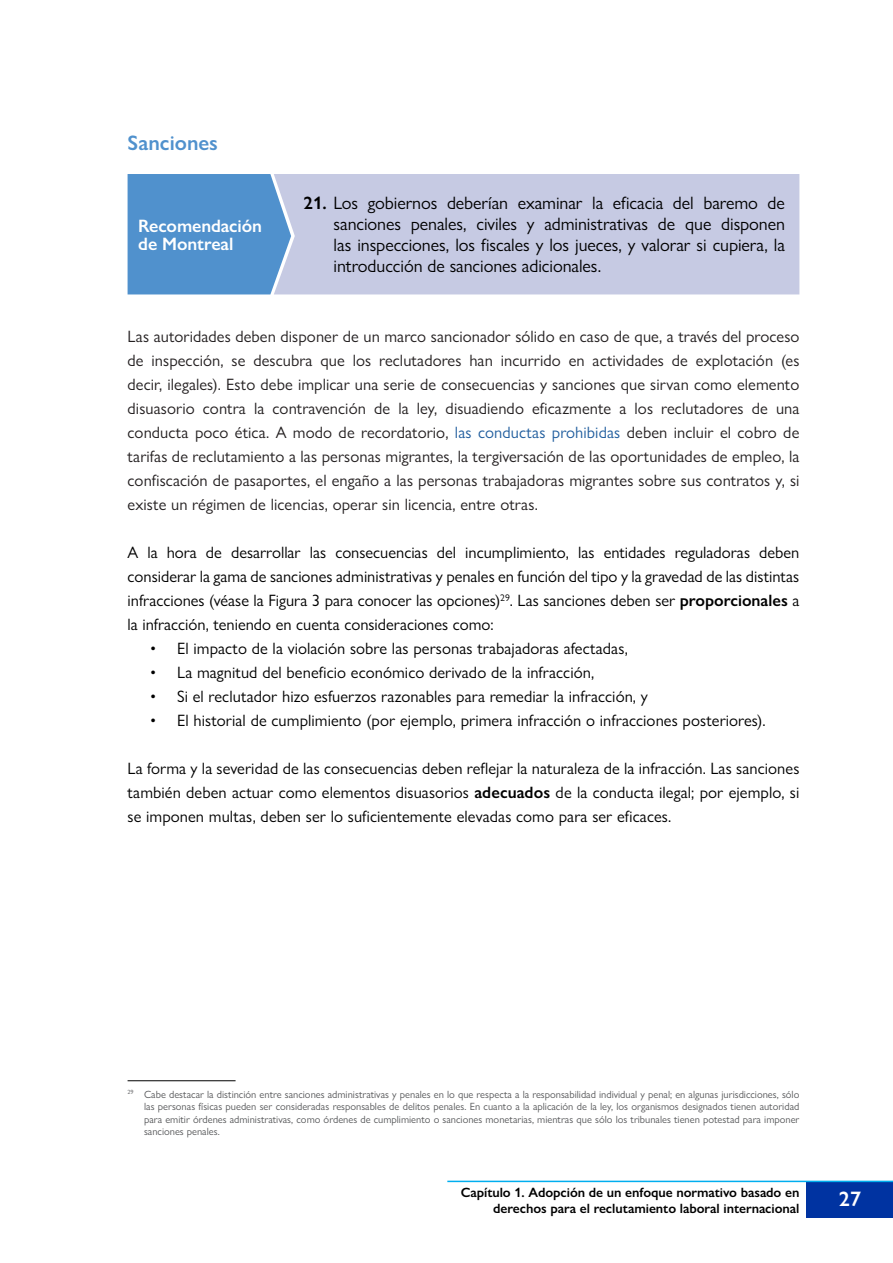
<style>
.page{position:relative;width:893px;height:1263px;background:#fff}
.page>*{position:absolute;margin:0;border:0;box-sizing:border-box;transform-origin:0 0}
.Heading_2{font:600 21px "Gill Sans Nova";color:#5091cd}
.t1{font:600 21px "Gill Sans Nova";color:#fff}
.Box_Montreal_body{font:18px/21px "Gill Sans Nova";letter-spacing:-.005em;color:#000;text-align:justify}
.Box_Montreal_head{font:600 18px/18px "Gill Sans Nova";letter-spacing:-.005em;color:#fff}
.Body_text{font:16.5px/24px "Gill Sans Nova";letter-spacing:.005em;color:#000;text-align:justify}
.Body_text-2{font:16.5px/24px "Gill Sans Nova";letter-spacing:.005em;color:#231f20;text-align:justify}
.t2{font:600 13.5px/16.2px "Gill Sans Nova";letter-spacing:-.005em;color:#000;text-align:right}
.Footnote{font:10.5px/12.6px "Gill Sans Nova";color:#58595b;text-align:justify}
.s1{font-weight:600}
.s2{color:#215e9e}
</style>
<div class="page">
<div style="left:806px;top:1181px;width:87px;height:36px;background:#0033a1"></div>
<hr style="left:447px;top:1181px;width:446px;height:1px;background:#00aeef">
<div style="left:291px;top:174px;width:508px;height:120px;background:#c6cae3"></div>
<div style="left:128px;top:174px;width:163px;height:120px;background:#5091cd"></div>
<hr style="left:128px;top:1080px;width:108px;height:1px;background:#000">
<p class="Heading_2" style="left:128px;top:130px;width:92px">Sanciones</p>
<p class="Box_Montreal_head" style="left:138px;top:217px;width:125px">Recomendación de Montreal</p>
<p class="Box_Montreal_body" style="left:334px;top:192px;width:453px;text-indent:-30px"><span class="s1">21.</span> Los gobiernos deberían examinar la eficacia del baremo de sanciones penales, civiles y administrativas de que disponen las inspecciones, los fiscales y los jueces, y valorar si cupiera, la introducción de sanciones adicionales.</p>
<p class="Body_text-2" style="left:128px;top:324px;width:673px">Las autoridades deben disponer de un marco sancionador sólido en caso de que, a través del proceso de inspección, se descubra que los reclutadores han incurrido en actividades de explotación (es decir, ilegales). Esto debe implicar una serie de consecuencias y sanciones que sirvan como elemento disuasorio contra la contravención de la ley, disuadiendo eficazmente a los reclutadores de una conducta poco ética. A modo de recordatorio, <span class="s2">las conductas prohibidas</span> deben incluir el cobro de tarifas de reclutamiento a las personas migrantes, la tergiversación de las oportunidades de empleo, la confiscación de pasaportes, el engaño a las personas trabajadoras migrantes sobre sus contratos y, si existe un régimen de licencias, operar sin licencia, entre otras.</p>
<p class="Body_text" style="left:128px;top:540px;width:673px">A la hora de desarrollar las consecuencias del incumplimiento, las entidades reguladoras deben considerar la gama de sanciones administrativas y penales en función del tipo y la gravedad de las distintas infracciones (véase la Figura 3 para conocer las opciones)<sup>29</sup>. Las sanciones deben ser <span class="s1">proporcionales</span> a la infracción, teniendo en cuenta consideraciones como:</p>
<p class="Body_text" style="left:150px;top:636px;width:479px">• El impacto de la violación sobre las personas trabajadoras afectadas,</p>
<p class="Body_text" style="left:150px;top:660px;width:446px">• La magnitud del beneficio económico derivado de la infracción,</p>
<p class="Body_text" style="left:150px;top:684px;width:499px">• Si el reclutador hizo esfuerzos razonables para remediar la infracción, y</p>
<p class="Body_text" style="left:150px;top:708px;width:617px">• El historial de cumplimiento (por ejemplo, primera infracción o infracciones posteriores).</p>
<p class="Body_text" style="left:128px;top:756px;width:673px">La forma y la severidad de las consecuencias deben reflejar la naturaleza de la infracción. Las sanciones también deben actuar como elementos disuasorios <span class="s1">adecuados</span> de la conducta ilegal; por ejemplo, si se imponen multas, deben ser lo suficientemente elevadas como para ser eficaces.</p>
<p class="Footnote" style="left:144px;top:1088px;width:657px;text-indent:-16px"><sup>29</sup> Cabe destacar la distinción entre sanciones administrativas y penales en lo que respecta a la responsabilidad individual y penal; en algunas jurisdicciones, sólo las personas físicas pueden ser consideradas responsables de delitos penales. En cuanto a la aplicación de la ley, los organismos designados tienen autoridad para emitir órdenes administrativas, como órdenes de cumplimiento o sanciones monetarias, mientras que sólo los tribunales tienen potestad para imponer sanciones penales.</p>
<p class="t2" style="left:461px;top:1184px;width:340px">Capítulo 1. Adopción de un enfoque normativo basado en derechos para el reclutamiento laboral internacional</p>
<p class="t1" style="left:839px;top:1186px;width:24px">27</p>
</div>
